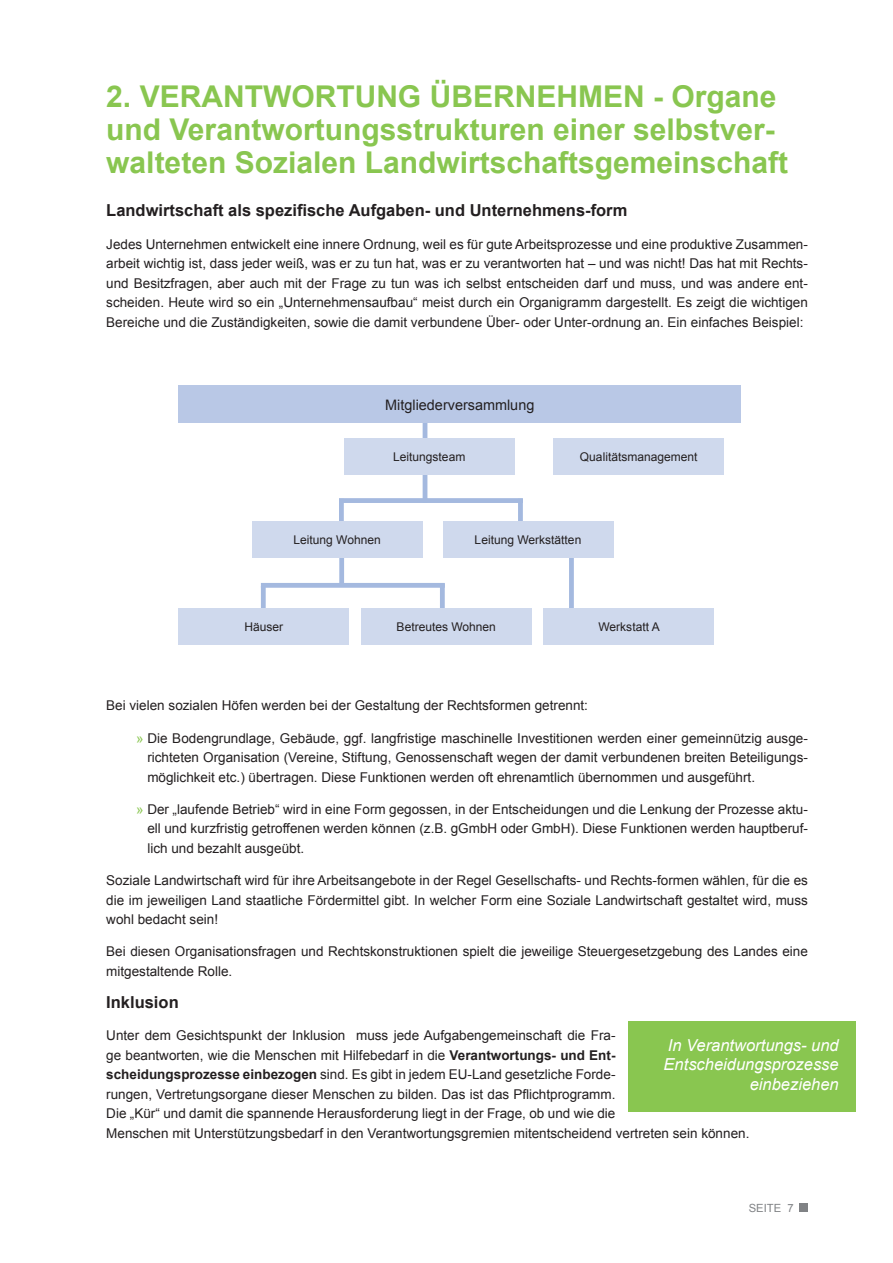
<style>
.page{position:relative;width:893px;height:1263px;background:#fff}
.page>*{position:absolute;margin:0;border:0;box-sizing:border-box;transform-origin:0 0}
.t1{font:700 30px/33px "Arial";color:#89c650}
.t2{font:700 16.5px "Arial";color:#231f20}
.t3{font:italic 16.5px/19.8px "Arial";color:#fff;text-align:right}
.t4{font:14.4px "Arial";color:#231f20}
.t5{font:13.5px/19.5px "Arial";color:#231f20;text-align:justify}
.t6{font:12px "Arial";color:#231f20}
.t7{font:11.25px "Arial";color:#808285}
.s1{color:#89c650}
.s2{font-weight:700}
</style>
<div class="page">
<div style="left:799px;top:1203px;width:8px;height:9px;background:#808285"></div>
<div style="left:628px;top:1022px;width:228px;height:90px;background:#89c650"></div>
<div style="left:339px;top:499px;width:5px;height:45px;background:#a4b9df"></div>
<div style="left:261px;top:586px;width:5px;height:45px;background:#a4b9df"></div>
<div style="left:518px;top:499px;width:5px;height:45px;background:#a4b9df"></div>
<div style="left:569px;top:546px;width:5px;height:83px;background:#a4b9df"></div>
<div style="left:440px;top:583px;width:5px;height:46px;background:#a4b9df"></div>
<div style="left:339px;top:540px;width:5px;height:45px;background:#a4b9df"></div>
<hr style="left:423px;top:420px;width:4px;height:83px;background:#a4b9df">
<div style="left:344px;top:439px;width:170px;height:36px;background:#cfd9ed"></div>
<div style="left:179px;top:385px;width:562px;height:38px;background:#b9c8e6"></div>
<div style="left:252px;top:522px;width:170px;height:36px;background:#cfd9ed"></div>
<div style="left:179px;top:608px;width:170px;height:36px;background:#cfd9ed"></div>
<div style="left:361px;top:608px;width:170px;height:36px;background:#cfd9ed"></div>
<div style="left:544px;top:608px;width:170px;height:36px;background:#cfd9ed"></div>
<div style="left:443px;top:522px;width:170px;height:36px;background:#cfd9ed"></div>
<div style="left:554px;top:439px;width:170px;height:36px;background:#cfd9ed"></div>
<div style="left:339px;top:498px;width:184px;height:5px;background:#a4b9df"></div>
<div style="left:261px;top:583px;width:184px;height:5px;background:#a4b9df"></div>
<h1 class="t1" style="left:106px;top:81px;width:683px">2. VERANTWORTUNG ÜBERNEHMEN - Organe und Verantwortungsstrukturen einer selbstver&shy;walteten Sozialen Landwirtschaftsgemeinschaft</h1>
<p class="t2" style="left:106px;top:200px;width:523px">Landwirtschaft als spezifische Aufgaben- und Unternehmens-form</p>
<p class="t5" style="left:106px;top:234px;width:703px">Jedes Unternehmen entwickelt eine innere Ordnung, weil es für gute Arbeitsprozesse und eine produktive Zusammen&shy;arbeit wichtig ist, dass jeder weiß, was er zu tun hat, was er zu verantworten hat – und was nicht! Das hat mit Rechts&shy;und Besitzfragen, aber auch mit der Frage zu tun was ich selbst entscheiden darf und muss, und was andere ent&shy;scheiden. Heute wird so ein „Unternehmensaufbau“ meist durch ein Organigramm dargestellt. Es zeigt die wichtigen Bereiche und die Zuständigkeiten, sowie die damit verbundene Über- oder Unter-ordnung an. Ein einfaches Beispiel:</p>
<p class="t4" style="left:385px;top:395px;width:151px">Mitgliederversammlung</p>
<p class="t6" style="left:393px;top:449px;width:74px">Leitungsteam</p>
<p class="t6" style="left:580px;top:449px;width:119px">Qualitätsmanagement</p>
<p class="t6" style="left:293px;top:532px;width:89px">Leitung Wohnen</p>
<p class="t6" style="left:475px;top:532px;width:108px">Leitung Werkstätten</p>
<p class="t6" style="left:244px;top:619px;width:40px">Häuser</p>
<p class="t6" style="left:397px;top:619px;width:101px">Betreutes Wohnen</p>
<p class="t6" style="left:598px;top:619px;width:63px">Werkstatt A</p>
<p class="t5" style="left:106px;top:696px;width:483px">Bei vielen sozialen Höfen werden bei der Gestaltung der Rechtsformen getrennt:</p>
<p class="t5" style="left:147px;top:728px;width:662px;text-indent:-11px"><span class="s1">»</span> Die Bodengrundlage, Gebäude, ggf. langfristige maschinelle Investitionen werden einer gemeinnützig ausge&shy;richteten Organisation (Vereine, Stiftung, Genossenschaft wegen der damit verbundenen breiten Beteiligungs&shy;möglichkeit etc.) übertragen. Diese Funktionen werden oft ehrenamtlich übernommen und ausgeführt.</p>
<p class="t5" style="left:147px;top:799px;width:662px;text-indent:-11px"><span class="s1">»</span> Der „laufende Betrieb“ wird in eine Form gegossen, in der Entscheidungen und die Lenkung der Prozesse aktu&shy;ell und kurzfristig getroffenen werden können (z.B. gGmbH oder GmbH). Diese Funktionen werden hauptberuf&shy;lich und bezahlt ausgeübt.</p>
<p class="t5" style="left:106px;top:871px;width:703px">Soziale Landwirtschaft wird für ihre Arbeitsangebote in der Regel Gesellschafts- und Rechts-formen wählen, für die es die im jeweiligen Land staatliche Fördermittel gibt. In welcher Form eine Soziale Landwirtschaft gestaltet wird, muss wohl bedacht sein!</p>
<p class="t5" style="left:106px;top:942px;width:703px">Bei diesen Organisationsfragen und Rechtskonstruktionen spielt die jeweilige Steuergesetzgebung des Landes eine mitgestaltende Rolle.</p>
<p class="t2" style="left:106px;top:991px;width:74px">Inklusion</p>
<p class="t5" style="left:106px;top:1026px;width:645px;text-align:left">Unter dem Gesichtspunkt der Inklusion muss jede Aufgabengemeinschaft die Fra-<br>ge beantworten, wie die Menschen mit Hilfebedarf in die <span class="s2">Verantwortungs- und Ent&shy;scheidungsprozesse einbezogen</span> sind. Es gibt in jedem EU-Land gesetzliche Forde-<br>rungen, Vertretungsorgane dieser Menschen zu bilden. Das ist das Pflichtprogramm.<br>Die „Kür“ und damit die spannende Herausforderung liegt in der Frage, ob und wie die<br>Menschen mit Unterstützungsbedarf in den Verantwortungsgremien mitentscheidend vertreten sein können.</p>
<p class="t3" style="left:664px;top:1035px;width:177px">In Verantwortungs- und<br>Entscheidungsprozesse einbeziehen</p>
<p class="t7" style="left:749px;top:1200px;width:47px">SEITE 7</p>
</div>
